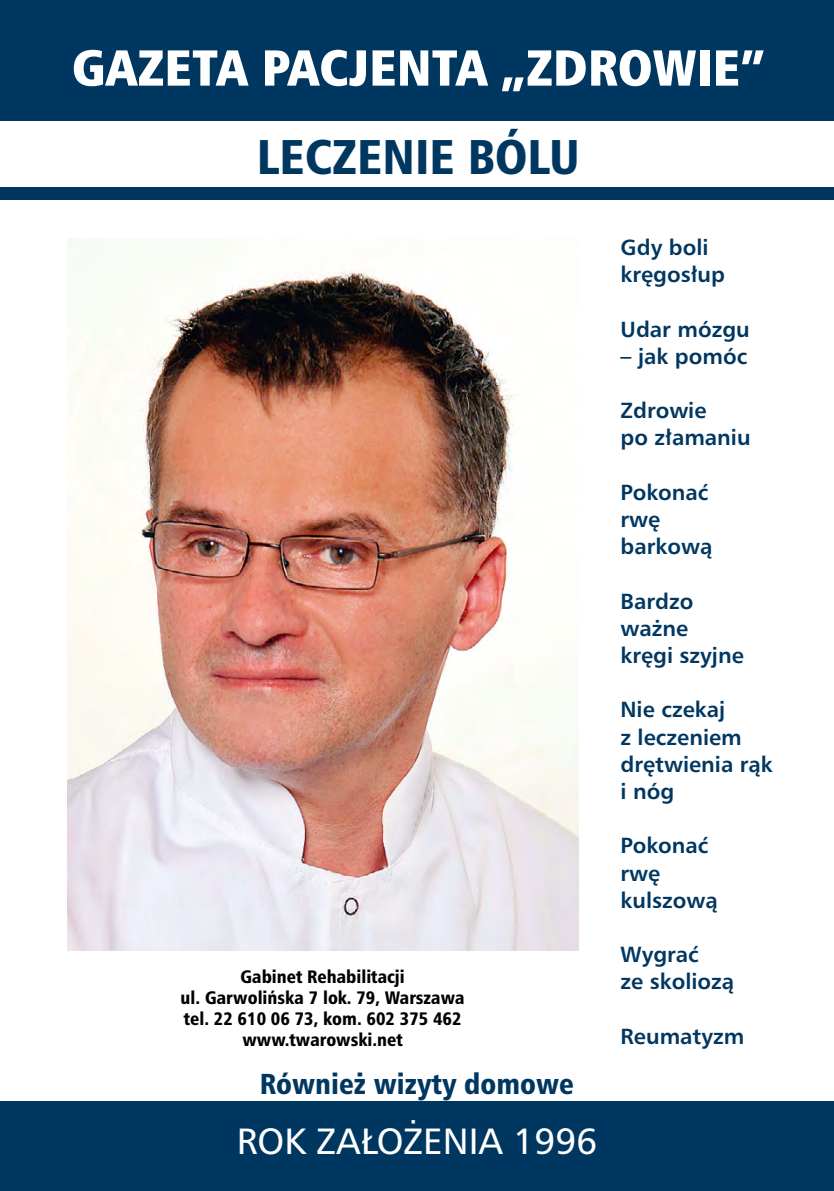
<style>
.page{position:relative;width:834px;height:1191px;background:#fff}
.page>*{position:absolute;margin:0;border:0;box-sizing:border-box;transform-origin:0 0}
.t1{font:50.75px "Humnst 777 X Blk Cn PL Regular A";color:#fff}
.t2{font:47.25px "Humnst 777 Blk Cn PL";color:#003761}
.t3{font:35px "Humnst 777 PL";color:#fff}
.t4{font:28px "Humnst 777 Blk Cn PL";color:#003761}
.t5{font:700 21px/27.1px "Humnst 777 PL";color:#003761}
.t6{font:17.5px "Humnst 777 Blk Cn PL";color:#000}
</style>
<div class="page">
<div style="left:0;top:1101px;width:833px;height:90px;background:#003761"></div>
<div style="left:0;top:0;width:833px;height:121px;background:#003761"></div>
<div style="left:0;top:187px;width:833px;height:13px;background:#003761"></div>
<img style="left:67px;top:238px;width:511px;height:712px">
<p class="t1" style="left:72px;top:35px;width:694px">GAZETA PACJENTA „ZDROWIE”</p>
<p class="t2" style="left:257px;top:125px;width:324px">LECZENIE BÓLU</p>
<p class="t6" style="left:240px;top:965px;width:166px">Gabinet Rehabilitacji</p>
<p class="t6" style="left:181px;top:986px;width:285px">ul. Garwolińska 7 lok. 79, Warszawa</p>
<p class="t6" style="left:184px;top:1007px;width:279px">tel. 22 610 06 73, kom. 602 375 462</p>
<p class="t6" style="left:242px;top:1028px;width:162px">www.twarowski.net</p>
<p class="t4" style="left:260px;top:1065px;width:316px">Również wizyty domowe</p>
<p class="t3" style="left:237px;top:1118px;width:362px">ROK ZAŁOŻENIA 1996</p>
<p class="t5" style="left:620px;top:233px;width:106px">Gdy boli kręgosłup</p>
<p class="t5" style="left:620px;top:315px;width:131px">Udar mózgu</p>
<p class="t5" style="left:620px;top:342px;width:128px">– jak pomóc</p>
<p class="t5" style="left:620px;top:396px;width:132px">Zdrowie<br>po złamaniu</p>
<p class="t5" style="left:620px;top:478px;width:90px">Pokonać rwę</p>
<p class="t5" style="left:620px;top:532px;width:93px">barkową</p>
<p class="t5" style="left:620px;top:587px;width:125px">Bardzo ważne kręgi szyjne</p>
<p class="t5" style="left:620px;top:695px;width:154px">Nie czekaj<br>z leczeniem drętwienia rąk i nóg</p>
<p class="t5" style="left:620px;top:831px;width:99px">Pokonać rwę kulszową</p>
<p class="t5" style="left:620px;top:940px;width:115px">Wygrać<br>ze skoliozą</p>
<p class="t5" style="left:620px;top:1022px;width:125px">Reumatyzm</p>
</div>
